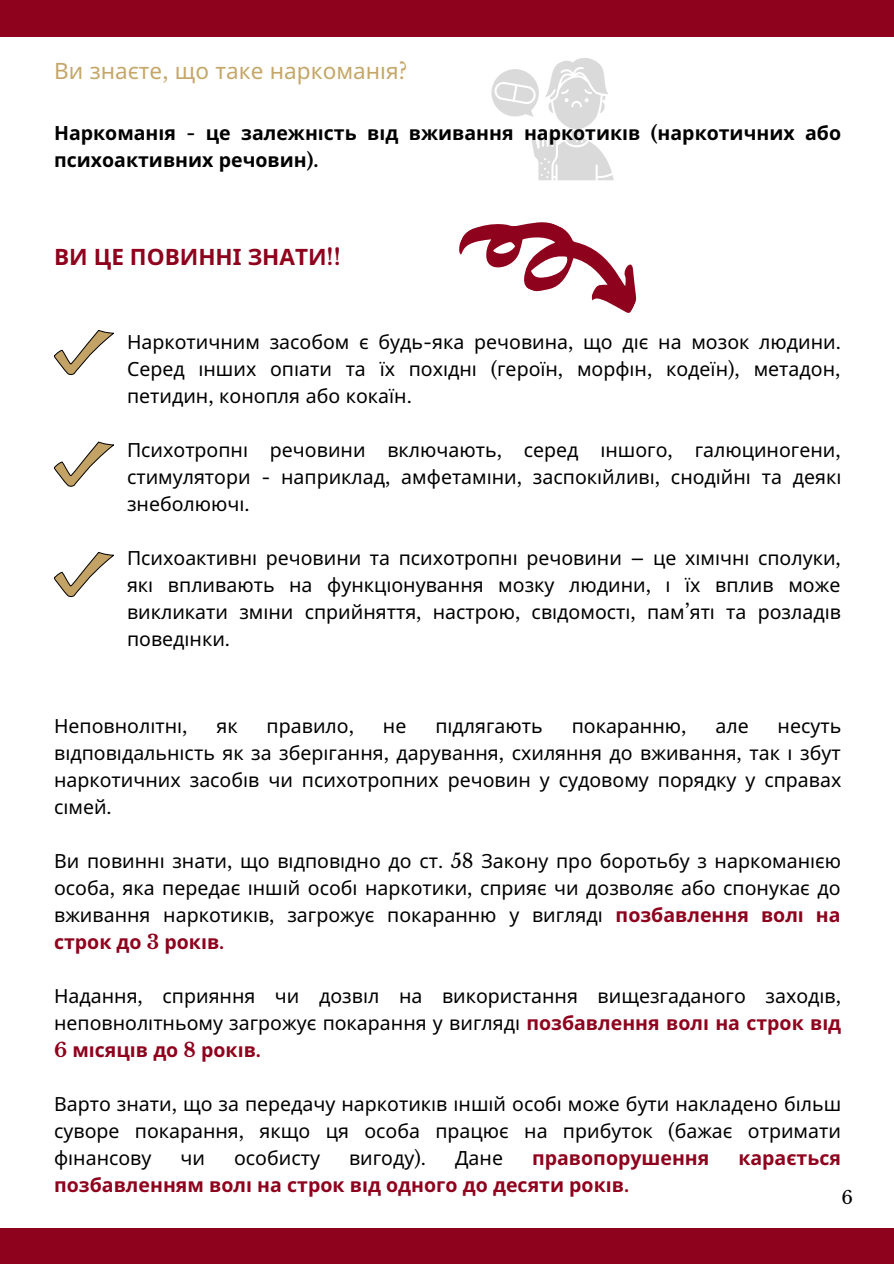
<style>
.page{position:relative;width:894px;height:1264px;background:#fff}
.page>*{position:absolute;margin:0;border:0;box-sizing:border-box;transform-origin:0 0}
.t1{font:22.5px "Noto Sans";color:#c4a769}
.t2{font:700 22.5px "Noto Sans";color:#8e021d}
.t3{font:19.5px/27px "Noto Sans";color:#000;text-align:justify}
.t4{font:700 19.5px/27px "Noto Sans";color:#000}
.t5{font:700 19.5px "Noto Sans";color:#8e021d}
.t6{font:18px "Libre Baskerville";color:#000}
.s1{font-family:"Libre Baskerville"}
.s2{font-weight:700;color:#8e021d}
.s3{font-family:"Libre Baskerville";font-weight:700;color:#8e021d}
</style>
<div class="page">
<div style="left:0;top:0;width:893px;height:36px;background:#8e021d"></div>
<div style="left:0;top:1228px;width:893px;height:34px;background:#8e021d"></div>
<svg style="left:491px;top:58px;width:122px;height:122px"></svg>
<svg style="left:459px;top:222px;width:178px;height:91px"></svg>
<svg style="left:54px;top:330px;width:60px;height:45px"></svg>
<svg style="left:54px;top:442px;width:60px;height:45px"></svg>
<svg style="left:54px;top:552px;width:60px;height:45px"></svg>
<p class="t1" style="left:54px;top:55px;width:355px">Ви знаєте<span class="s1">,</span> що таке наркоманія<span class="s1">?</span></p>
<p class="t4" style="left:54px;top:119px;width:788px">Наркоманія <span class="s1">-</span> це залежність від вживання наркотикі в <span class="s1">(</span>наркотичних або психоактивних речовин<span class="s1">).</span></p>
<p class="t2" style="left:54px;top:240px;width:288px">ВИ ЦЕ ПОВИННІ ЗНАТИ<span class="s1">!!</span></p>
<p class="t3" style="left:127px;top:327px;width:715px">Наркотичним засобом є будь<span class="s1">-</span>яка речовина<span class="s1">,</span> що діє на мозок людини<span class="s1">.<br></span>Серед і нших опіати та їх похідні <span class="s1">(</span>героїн<span class="s1">,</span> морфі н<span class="s1">,</span> кодеїн<span class="s1">),</span> метадон<span class="s1">, </span>петидин<span class="s1">,</span> конопля або кокаїн<span class="s1">.</span></p>
<p class="t3" style="left:127px;top:435px;width:119px">Психотропні</p>
<p class="t3" style="left:127px;top:435px;width:715px;text-align:left;text-indent:143px">речовини включають<span class="s1">,</span> серед і ншого<span class="s1">,</span> галюциногени<span class="s1">, </span>стимулятори <span class="s1">-</span> наприклад<span class="s1">,</span> амфетамі ни<span class="s1">,</span> заспокі йливі<span class="s1">,</span> сноді йні та деякі знеболюючі<span class="s1">.</span></p>
<p class="t3" style="left:127px;top:544px;width:715px">Психоактивні речовини та психотропні речовини <span class="s1">–</span> це хі мічні сполуки<span class="s1">, </span>які впливають на функціонування мозку людини<span class="s1">,</span> і їх вплив може викликати змі ни сприйняття<span class="s1">,</span> настрою<span class="s1">,</span> свідомості<span class="s1">,</span> пам<span class="s1">’</span>яті та розладі в поведі нки<span class="s1">.</span></p>
<p class="t3" style="left:54px;top:711px;width:135px">Неповнолітні<span class="s1">,</span></p>
<p class="t3" style="left:216px;top:711px;width:23px">як</p>
<p class="t3" style="left:266px;top:711px;width:89px">правило<span class="s1">,</span></p>
<p class="t3" style="left:383px;top:711px;width:25px">не</p>
<p class="t3" style="left:435px;top:711px;width:109px">підлягають</p>
<p class="t3" style="left:571px;top:711px;width:116px">покаранню<span class="s1">,</span></p>
<p class="t3" style="left:715px;top:711px;width:35px">але</p>
<p class="t3" style="left:54px;top:711px;width:788px;text-indent:723px">несуть відповідальність як за збері гання<span class="s1">,</span> дарування<span class="s1">,</span> схиляння до вживання<span class="s1">,</span> так і збут наркотичних засобі в чи психотропних речовин у судовому порядку у справах сімей<span class="s1">.</span></p>
<p class="t3" style="left:54px;top:846px;width:788px">Ви повинні знати<span class="s1">,</span> що відповідно до ст<span class="s1">. 58</span> Закону про боротьбу з наркоманією особа<span class="s1">,</span> яка передає і нші й особі наркотики<span class="s1">,</span> сприяє чи дозволяє або спонукає до вживання наркотикі в<span class="s1">,</span> загрожує покаранню у вигляді <span class="s2">позбавлення волі на строк до</span> <span class="s3">3</span> <span class="s2">рокі в</span><span class="s3">.</span></p>
<p class="t3" style="left:54px;top:981px;width:788px">Надання<span class="s1">,</span> сприяння чи дозвіл на використання вищезгаданого заході в<span class="s1">, </span>неповнолітньому загрожує покарання у вигляді <span class="s2">позбавлення волі на строк від </span><span class="s3">6</span> <span class="s2">місяців до</span> <span class="s3">8</span> <span class="s2">років</span><span class="s3">.</span></p>
<p class="t3" style="left:54px;top:1089px;width:788px">Варто знати<span class="s1">,</span> що за передачу наркотикі в і нші й особі може бути накладено більш суворе покарання<span class="s1">,</span> якщо ця особа працює на прибуток <span class="s1">(</span>бажає отримати фі нансову</p>
<p class="t3" style="left:180px;top:1144px;width:26px">чи</p>
<p class="t3" style="left:234px;top:1144px;width:87px">особисту</p>
<p class="t3" style="left:349px;top:1144px;width:78px">вигоду<span class="s1">).</span></p>
<p class="t3" style="left:455px;top:1144px;width:49px">Дане</p>
<p class="t5" style="left:532px;top:1144px;width:179px">правопорушення</p>
<p class="t5" style="left:738px;top:1144px;width:104px">карається</p>
<p class="t5" style="left:54px;top:1171px;width:576px">позбавленням волі на строк від одного до десяти рокі в<span class="s1">.</span></p>
<p class="t6" style="left:841px;top:1186px;width:13px">6</p>
</div>
